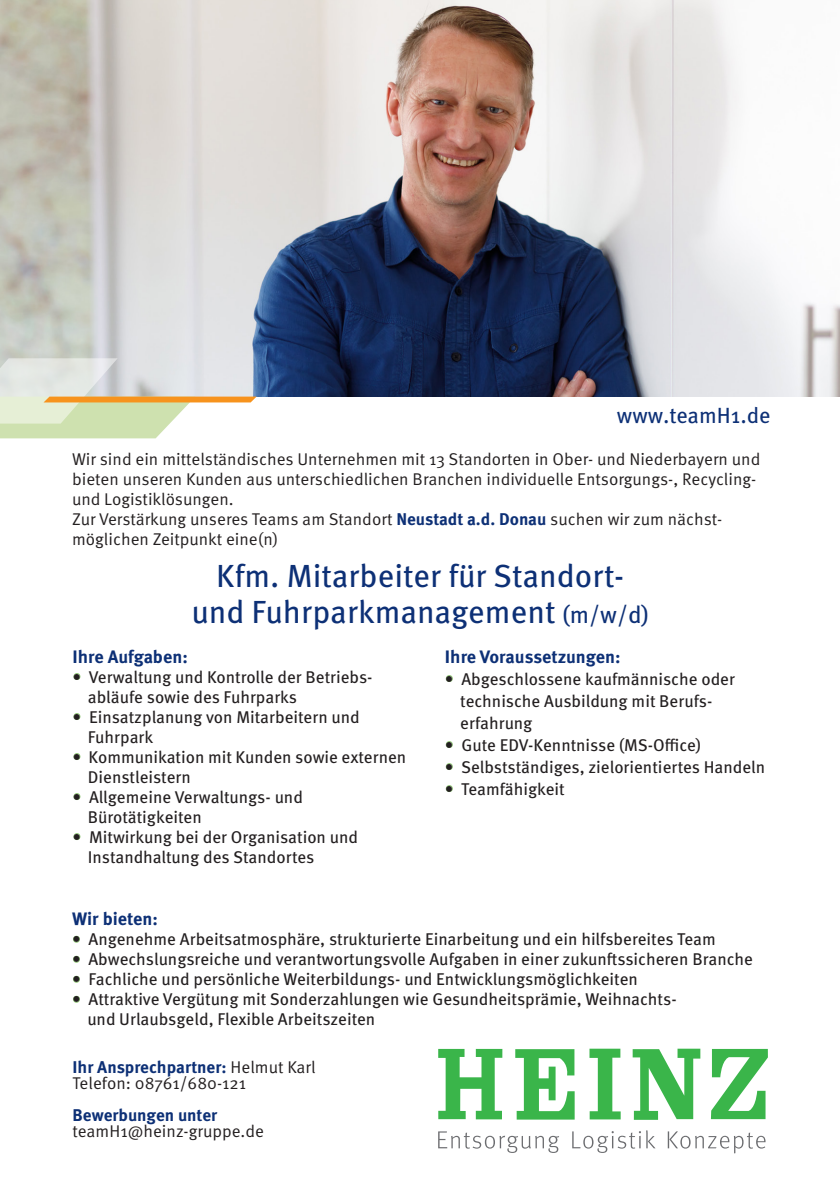
<style>
.page{position:relative;width:840px;height:1191px;background:#fff}
.page>*{position:absolute;margin:0;border:0;box-sizing:border-box;transform-origin:0 0}
.t1{font:32px "Meta Pro";color:#0d3076}
.t2{font:22px "Meta Pro";color:#0d3076}
.t3{font:700 18px "Meta Pro";color:#0d3076}
.t4{font:17px "Meta Pro";color:#231f20}
.t5{font:17px/20px "Meta Pro Norm";color:#231f20}
.t6{font:700 17px "Meta Pro";color:#0d3076}
.s1{font-family:"Meta Pro";font-weight:700;color:#0d3076}
.s2{font-size:24px}
.s3{color:#93cc77}
.s4{font-family:"Meta Pro Norm";font-weight:400;color:#231f20}
</style>
<div class="page">
<img style="left:0;top:0;width:839px;height:396px">
<svg style="left:438px;top:1049px;width:64px;height:70px"></svg>
<svg style="left:515px;top:1049px;width:59px;height:70px"></svg>
<svg style="left:589px;top:1048px;width:31px;height:71px"></svg>
<svg style="left:632px;top:1048px;width:68px;height:71px"></svg>
<svg style="left:710px;top:1049px;width:57px;height:70px"></svg>
<svg style="left:438px;top:1131px;width:121px;height:22px"></svg>
<svg style="left:572px;top:1130px;width:83px;height:23px"></svg>
<svg style="left:667px;top:1131px;width:98px;height:22px"></svg>
<svg style="left:0;top:358px;width:256px;height:80px"></svg>
<p class="t2" style="left:616px;top:398px;width:155px">www.teamH1.de</p>
<p class="t5" style="left:72px;top:448px;width:689px">Wir sind ein mittelständisches Unternehmen mit 13 Standorten in Ober- und Niederbayern und bieten unseren Kunden aus unterschiedlichen Branchen individuelle Entsorgungs-, Recycling&shy;und Logistiklösungen.</p>
<p class="t5" style="left:72px;top:508px;width:651px">Zur Verstärkung unseres Teams am Standort <span class="s1">Neustadt a.d. Donau</span> suchen wir zum nächst&shy;möglichen Zeitpunkt eine(n)</p>
<p class="t1" style="left:216px;top:551px;width:409px">Kfm. Mitarbeiter für Standort-</p>
<p class="t1" style="left:191px;top:587px;width:458px">und Fuhrparkmanagement <span class="s2">(m/w/d)</span></p>
<p class="t3" style="left:444px;top:642px;width:177px">Ihre Voraussetzungen:</p>
<p class="t4" style="left:444px;top:665px;width:291px"><span class="s3">•</span> Abgeschlossene kaufmännische oder</p>
<p class="t4" style="left:460px;top:687px;width:253px">technische Ausbildung mit Berufs-</p>
<p class="t4" style="left:460px;top:709px;width:74px">erfahrung</p>
<p class="t4" style="left:444px;top:731px;width:257px"><span class="s3">•</span> Gute EDV-Kenntnisse (MS-Office)</p>
<p class="t4" style="left:444px;top:753px;width:322px"><span class="s3">•</span> Selbstständiges, zielorientiertes Handeln</p>
<p class="t4" style="left:444px;top:775px;width:121px"><span class="s3">•</span> Teamfähigkeit</p>
<p class="t3" style="left:73px;top:642px;width:117px">Ihre Aufgaben:</p>
<p class="t4" style="left:73px;top:663px;width:301px"><span class="s3">•</span> Verwaltung und Kontrolle der Betriebs-</p>
<p class="t4" style="left:88px;top:683px;width:211px">abläufe sowie des Fuhrparks</p>
<p class="t4" style="left:73px;top:703px;width:288px"><span class="s3">•</span> Einsatzplanung von Mitarbeitern und</p>
<p class="t4" style="left:88px;top:723px;width:67px">Fuhrpark</p>
<p class="t4" style="left:73px;top:743px;width:335px"><span class="s3">•</span> Kommunikation mit Kunden sowie externen</p>
<p class="t4" style="left:88px;top:763px;width:104px">Dienstleistern</p>
<p class="t4" style="left:73px;top:783px;width:232px"><span class="s3">•</span> Allgemeine Verwaltungs- und</p>
<p class="t4" style="left:88px;top:803px;width:115px">Bürotätigkeiten</p>
<p class="t4" style="left:73px;top:823px;width:287px"><span class="s3">•</span> Mitwirkung bei der Organisation und</p>
<p class="t4" style="left:88px;top:843px;width:228px">Instandhaltung des Standortes</p>
<p class="t3" style="left:72px;top:905px;width:87px">Wir bieten:</p>
<p class="t4" style="left:72px;top:926px;width:644px"><span class="s3">•</span> Angenehme Arbeitsatmosphäre, strukturierte Einarbeitung und ein hilfsbereites Team</p>
<p class="t4" style="left:72px;top:946px;width:682px"><span class="s3">•</span> Abwechslungsreiche und verantwortungsvolle Aufgaben in einer zukunftssicheren Branche</p>
<p class="t4" style="left:72px;top:966px;width:567px"><span class="s3">•</span> Fachliche und persönliche Weiterbildungs- und Entwicklungsmöglichkeiten</p>
<p class="t4" style="left:72px;top:986px;width:605px"><span class="s3">•</span> Attraktive Vergütung mit Sonderzahlungen wie Gesundheitsprämie, Weihnachts-</p>
<p class="t4" style="left:87px;top:1006px;width:289px">und Urlaubsgeld, Flexible Arbeitszeiten</p>
<p class="t6" style="left:73px;top:1053px;width:244px">Ihr Ansprechpartner: <span class="s4">Helmut Karl</span></p>
<p class="t5" style="left:73px;top:1072px;width:175px">Telefon: 08761/680-121</p>
<p class="t5" style="left:73px;top:1106px;width:193px;line-height:16px"><span class="s1">Bewerbungen unter </span>teamH1@heinz-gruppe.de</p>
</div>
